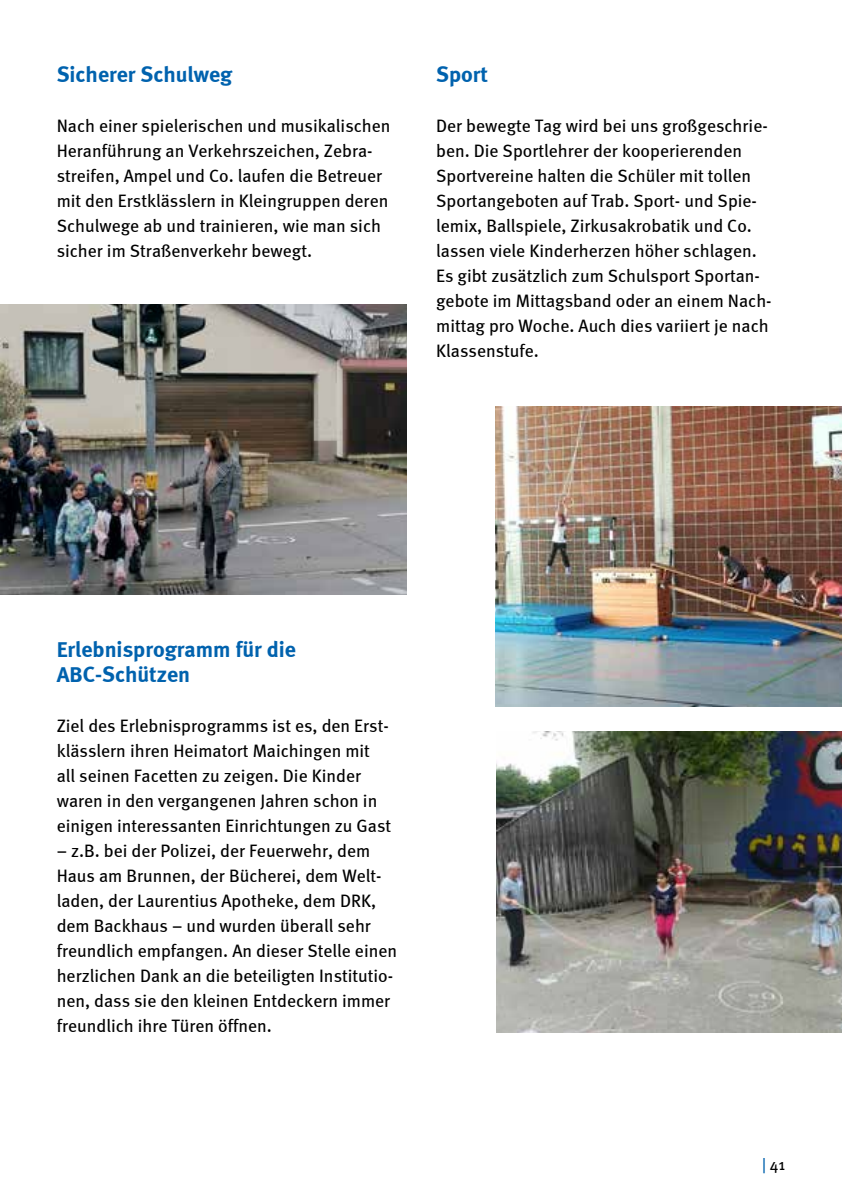
<style>
.page{position:relative;width:842px;height:1191px;background:#fff}
.page>*{position:absolute;margin:0;border:0;box-sizing:border-box;transform-origin:0 0}
.t1{font:700 22px/25px "Meta";color:#0062ae}
.t2{font:18px/25px "Meta";color:#000}
.t3{font:16px "Meta";color:#000}
.s1{color:#0062ae}
</style>
<div class="page">
<img style="left:0;top:305px;width:407px;height:289px">
<img style="left:495px;top:407px;width:347px;height:300px">
<img style="left:496px;top:732px;width:346px;height:300px">
<p class="t1" style="left:57px;top:61px;width:177px">Sicherer Schulweg</p>
<p class="t2" style="left:57px;top:113px;width:335px">Nach einer spielerischen und musikalischen Heranführung an Verkehrszeichen, Zebra&shy;streifen, Ampel und Co. laufen die Betreuer mit den Erstklässlern in Kleingruppen deren Schulwege ab und trainieren, wie man sich sicher im Straßenverkehr bewegt.</p>
<p class="t1" style="left:436px;top:61px;width:53px">Sport</p>
<p class="t2" style="left:436px;top:113px;width:337px">Der bewegte Tag wird bei uns großgeschrie&shy;ben. Die Sportlehrer der kooperierenden Sportvereine halten die Schüler mit tollen Sportangeboten auf Trab. Sport- und Spie&shy;lemix, Ballspiele, Zirkusakrobatik und Co. lassen viele Kinderherzen höher schlagen.<br>Es gibt zusätzlich zum Schulsport Sportan&shy;gebote im Mittagsband oder an einem Nach&shy;mittag pro Woche. Auch dies variiert je nach Klassenstufe.</p>
<p class="t1" style="left:57px;top:636px;width:241px">Erlebnisprogramm für die<br>ABC-Schützen</p>
<p class="t2" style="left:57px;top:713px;width:336px">Ziel des Erlebnisprogramms ist es, den Erst&shy;klässlern ihren Heimatort Maichingen mit all seinen Facetten zu zeigen. Die Kinder waren in den vergangenen Jahren schon in einigen interessanten Einrichtungen zu Gast</p>
<p class="t2" style="left:57px;top:838px;width:342px">– z.B. bei der Polizei, der Feuerwehr, dem Haus am Brunnen, der Bücherei, dem Welt&shy;laden, der Laurentius Apotheke, dem DRK, dem Backhaus – und wurden überall sehr freundlich empfangen. An dieser Stelle einen herzlichen Dank an die beteiligten Institutio&shy;nen, dass sie den kleinen Entdeckern immer freundlich ihre Türen öffnen.</p>
<p class="t3" style="left:762px;top:1154px;width:25px"><span class="s1">|</span> 41</p>
</div>
